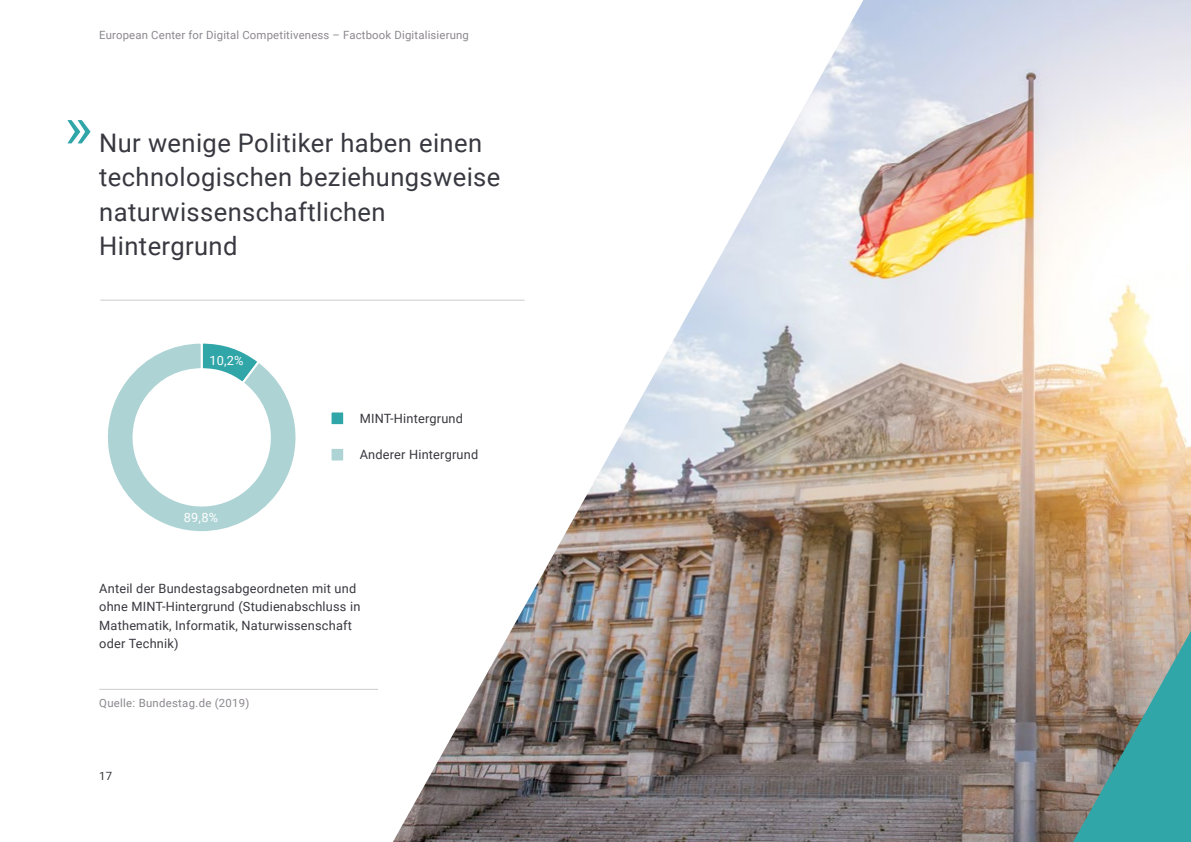
<style>
.page{position:relative;width:1191px;height:842px;background:#fff}
.page>*{position:absolute;margin:0;border:0;box-sizing:border-box;transform-origin:0 0}
.t1{font:59.9px "Roboto";color:#31a6a8}
.t2{font:25.5px/34px "Roboto";letter-spacing:.015em;color:#383840}
.t3{font:12.8px/18.4px "Roboto";letter-spacing:.015em;color:#383840}
.t4{font:12.8px "Roboto";color:#fff}
.t5{font:11.4px "Roboto";letter-spacing:.015em;color:#8c888e}
.t6{font:11.4px "Roboto";color:#383840}
</style>
<div class="page">
<img style="left:393px;top:0;width:798px;height:842px">
<svg style="left:1073px;top:631px;width:118px;height:211px;background:#699993"></svg>
<hr style="left:99px;top:689px;width:279px;height:1px;background:#cdcbce">
<hr style="left:100px;top:300px;width:424px;height:1px;background:#cdcbce">
<div style="left:330px;top:411px;width:14px;height:15px;background:#31a6a8"></div>
<div style="left:329px;top:410px;width:17px;height:17px;border:3px solid #fff"></div>
<div style="left:330px;top:447px;width:14px;height:15px;background:#aed3d4"></div>
<div style="left:329px;top:446px;width:17px;height:17px;border:3px solid #fff"></div>
<svg style="left:107px;top:343px;width:189px;height:189px"></svg>
<p class="t5" style="left:99px;top:30px;width:371px">European Center for Digital Competitiveness – Factbook Digitalisierung</p>
<h1 class="t1" style="left:64px;top:98px;width:30px">»</h1>
<h2 class="t2" style="left:99px;top:128px;width:403px">Nur wenige Politiker haben einen technologischen beziehungsweise naturwissenschaftlichen<br>Hintergrund</h2>
<p class="t4" style="left:209px;top:354px;width:36px">10,2%</p>
<p class="t4" style="left:184px;top:511px;width:36px">89,8%</p>
<p class="t3" style="left:360px;top:410px;width:105px">MINT-Hintergrund</p>
<p class="t3" style="left:360px;top:446px;width:120px">Anderer Hintergrund</p>
<p class="t3" style="left:99px;top:580px;width:263px">Anteil der Bundestagsabgeordneten mit und ohne MINT-Hintergrund (Studienabschluss in Mathematik, Informatik, Naturwissenschaft oder Technik)</p>
<p class="t5" style="left:99px;top:697px;width:152px">Quelle: Bundestag.de (2019)</p>
<p class="t6" style="left:99px;top:770px;width:14px">17</p>
</div>
